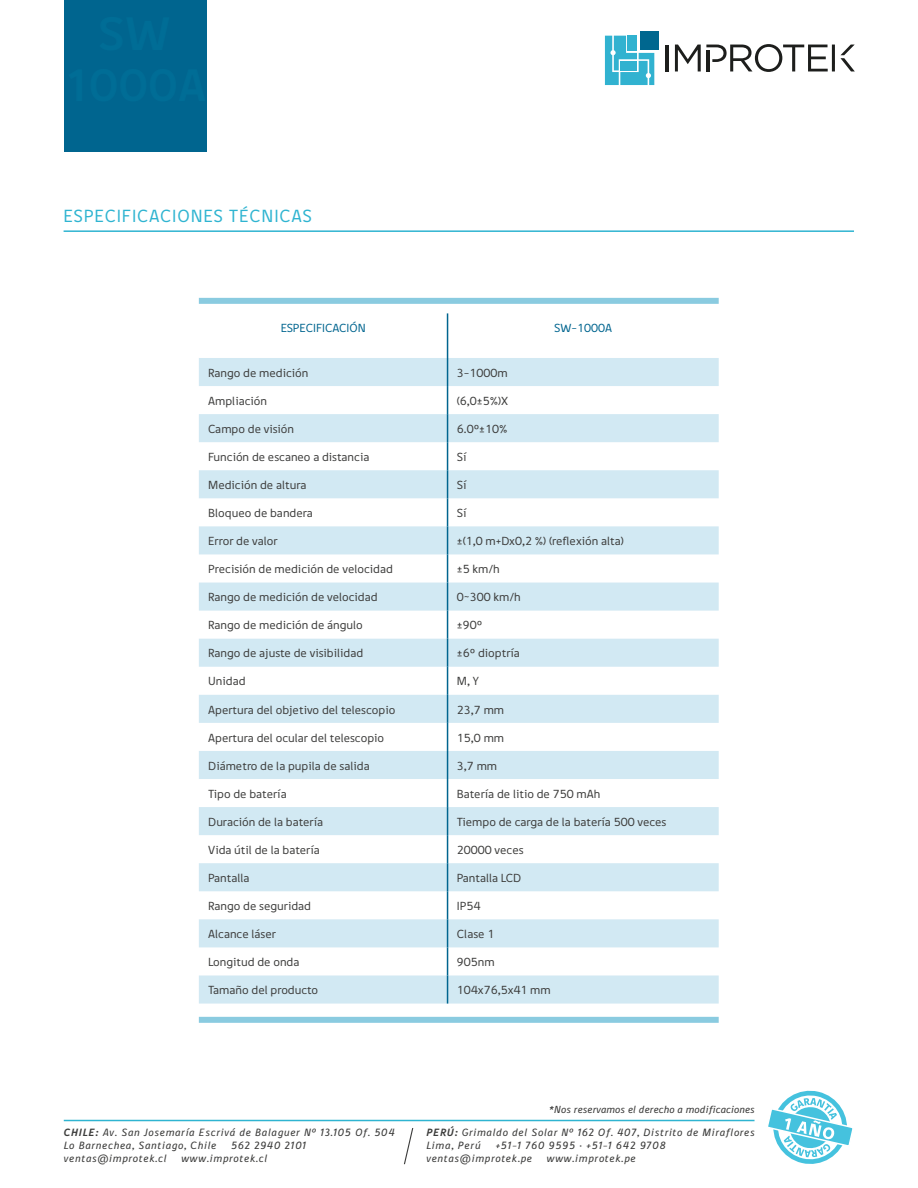
<style>
.page{position:relative;width:918px;height:1188px;background:#fff}
.page>*{position:absolute;margin:0;border:0;box-sizing:border-box;transform-origin:0 0}
.t1{font:18px "Digna";letter-spacing:.05em;color:#2fb4d1}
.t2{font:12px "Digna";color:#3c3c3b}
.t3{font:12px "Digna";color:#00658f}
.t4{font:italic 10.8px/12.9px "Digna";letter-spacing:.05em;color:#3c3c3b}
.t5{font:italic 10.5px "Digna";color:#3c3c3b}
.s1{font-weight:700}
</style>
<div class="page">
<div style="left:64px;top:0;width:142px;height:152px;background:#00658f"></div>
<hr style="left:666px;top:45px;width:3px;height:26px;background:#1d1e1c">
<svg style="left:675px;top:44px;width:180px;height:28px"></svg>
<div style="left:640px;top:32px;width:18px;height:18px;background:#00678f"></div>
<svg style="left:605px;top:36px;width:49px;height:49px"></svg>
<svg style="left:768px;top:1090px;width:85px;height:74px"></svg>
<svg style="left:404px;top:1128px;width:10px;height:37px"></svg>
<hr style="left:64px;top:1120px;width:691px;height:1px;background:#2fb4d1">
<svg style="left:199px;top:358px;width:520px;height:646px;fill:#d2e9f3"></svg>
<hr style="left:447px;top:313px;width:1px;height:45px;background:#00658f">
<svg style="left:447px;top:358px;width:1px;height:646px"></svg>
<div style="left:199px;top:298px;width:520px;height:6px;background:#8acbe0"></div>
<div style="left:199px;top:1017px;width:520px;height:6px;background:#8acbe0"></div>
<hr style="left:64px;top:230px;width:790px;height:2px;background:#2fb4d1">
<h1 class="t1" style="left:64px;top:204px;width:250px">ESPECIFICACIONES TÉCNICAS</h1>
<p class="t3" style="left:281px;top:321px;width:86px">ESPECIFICACIÓN</p>
<p class="t3" style="left:554px;top:321px;width:59px">SW-1000A</p>
<p class="t2" style="left:208px;top:365px;width:102px">Rango de medición</p>
<p class="t2" style="left:457px;top:365px;width:52px">3-1000m</p>
<p class="t2" style="left:208px;top:393px;width:60px">Ampliación</p>
<p class="t2" style="left:457px;top:393px;width:53px">(6,0±5%)X</p>
<p class="t2" style="left:208px;top:421px;width:87px">Campo de visión</p>
<p class="t2" style="left:457px;top:421px;width:52px">6.0°±10%</p>
<p class="t2" style="left:208px;top:450px;width:163px">Función de escaneo a distancia</p>
<p class="t2" style="left:457px;top:450px;width:11px">Sí</p>
<p class="t2" style="left:208px;top:478px;width:100px">Medición de altura</p>
<p class="t2" style="left:457px;top:478px;width:11px">Sí</p>
<p class="t2" style="left:208px;top:506px;width:106px">Bloqueo de bandera</p>
<p class="t2" style="left:457px;top:506px;width:11px">Sí</p>
<p class="t2" style="left:208px;top:534px;width:71px">Error de valor</p>
<p class="t2" style="left:457px;top:534px;width:168px">±(1,0 m+Dx0,2 %) (reflexión alta)</p>
<p class="t2" style="left:208px;top:562px;width:186px">Precisión de medición de velocidad</p>
<p class="t2" style="left:457px;top:562px;width:44px">±5 km/h</p>
<p class="t2" style="left:208px;top:590px;width:171px">Rango de medición de velocidad</p>
<p class="t2" style="left:457px;top:590px;width:65px">0~300 km/h</p>
<p class="t2" style="left:208px;top:618px;width:156px">Rango de medición de ángulo</p>
<p class="t2" style="left:457px;top:618px;width:27px">±90°</p>
<p class="t2" style="left:208px;top:646px;width:156px">Rango de ajuste de visibilidad</p>
<p class="t2" style="left:457px;top:646px;width:65px">±6° dioptría</p>
<p class="t2" style="left:208px;top:674px;width:39px">Unidad</p>
<p class="t2" style="left:457px;top:674px;width:24px">M, Y</p>
<p class="t2" style="left:208px;top:702px;width:189px">Apertura del objetivo del telescopio</p>
<p class="t2" style="left:457px;top:702px;width:49px">23,7 mm</p>
<p class="t2" style="left:208px;top:730px;width:177px">Apertura del ocular del telescopio</p>
<p class="t2" style="left:457px;top:730px;width:49px">15,0 mm</p>
<p class="t2" style="left:208px;top:758px;width:163px">Diámetro de la pupila de salida</p>
<p class="t2" style="left:457px;top:758px;width:42px">3,7 mm</p>
<p class="t2" style="left:208px;top:786px;width:80px">Tipo de batería</p>
<p class="t2" style="left:457px;top:786px;width:145px">Batería de litio de 750 mAh</p>
<p class="t2" style="left:208px;top:814px;width:116px">Duración de la batería</p>
<p class="t2" style="left:457px;top:814px;width:211px">Tiempo de carga de la batería 500 veces</p>
<p class="t2" style="left:208px;top:842px;width:113px">Vida útil de la batería</p>
<p class="t2" style="left:457px;top:842px;width:68px">20000 veces</p>
<p class="t2" style="left:208px;top:871px;width:43px">Pantalla</p>
<p class="t2" style="left:457px;top:871px;width:66px">Pantalla LCD</p>
<p class="t2" style="left:208px;top:899px;width:104px">Rango de seguridad</p>
<p class="t2" style="left:457px;top:899px;width:25px">IP54</p>
<p class="t2" style="left:208px;top:927px;width:69px">Alcance láser</p>
<p class="t2" style="left:457px;top:927px;width:39px">Clase 1</p>
<p class="t2" style="left:208px;top:955px;width:93px">Longitud de onda</p>
<p class="t2" style="left:457px;top:955px;width:39px">905nm</p>
<p class="t2" style="left:208px;top:983px;width:111px">Tamaño del producto</p>
<p class="t2" style="left:457px;top:983px;width:95px">104x76,5x41 mm</p>
<p class="t5" style="left:549px;top:1104px;width:207px">*Nos reservamos el derecho a modificaciones</p>
<p class="t4" style="left:64px;top:1126px;width:333px"><span class="s1">CHILE:</span> Av. San Josemaría Escrivá de Balaguer Nº 13.105 Of. 504<br>Lo Barnechea, Santiago, Chile</p>
<p class="t4" style="left:231px;top:1139px;width:77px">562 2940 2101</p>
<p class="t4" style="left:64px;top:1152px;width:105px">ventas@improtek.cl</p>
<p class="t4" style="left:182px;top:1152px;width:88px">www.improtek.cl</p>
<p class="t4" style="left:426px;top:1126px;width:330px"><span class="s1">PERÚ:</span> Grimaldo del Solar Nº 162 Of. 407, Distrito de Miraflores<br>Lima, Perú</p>
<p class="t4" style="left:426px;top:1139px;width:241px;text-indent:69px">+51-1 760 9595 · +51-1 642 9708 ventas@improtek.pe</p>
<p class="t4" style="left:547px;top:1152px;width:90px">www.improtek.pe</p>
</div>
